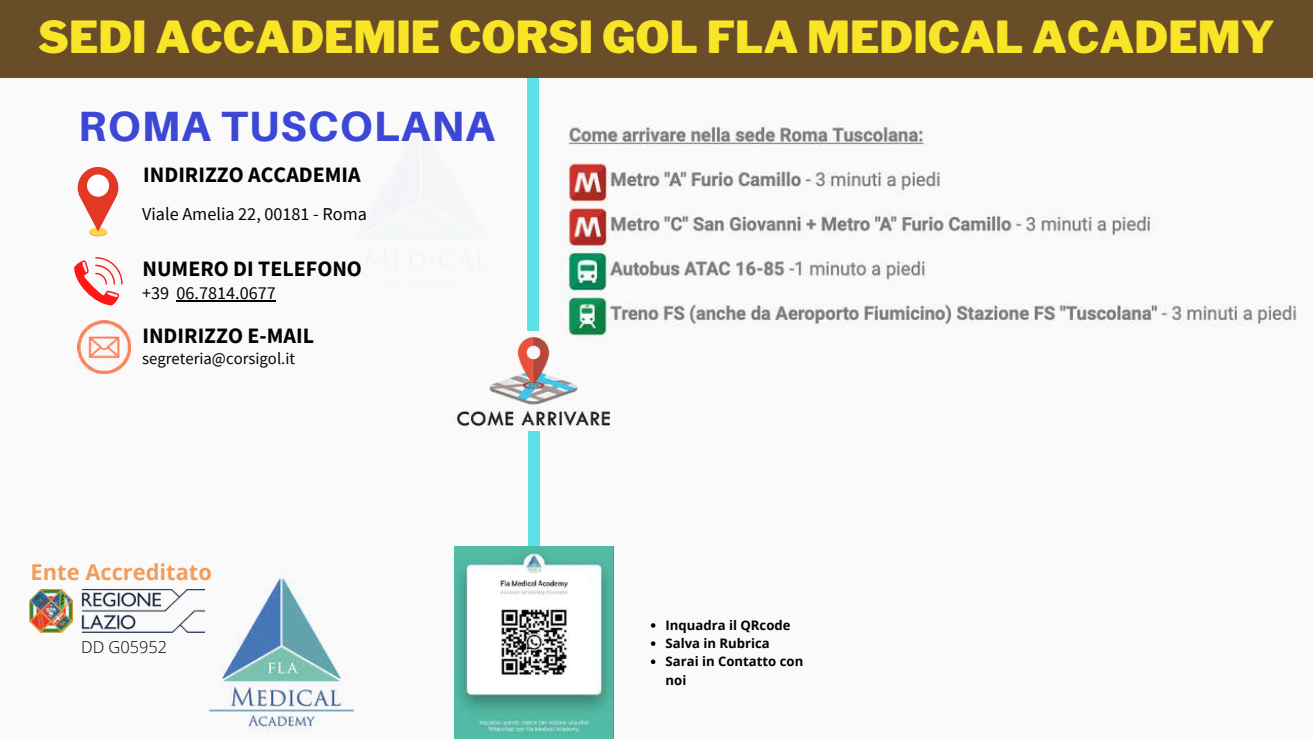
<style>
.page{position:relative;width:1313px;height:739px;background:#fff}
.page>*{position:absolute;margin:0;border:0;box-sizing:border-box;transform-origin:0 0}
.t1{font:900 43.93px "Libre Franklin";color:#f8e527}
.t2{font:800 42.35px "Aileron";letter-spacing:.03em;color:#3c47d6}
.t3{font:700 21.88px "Source Sans Pro";color:#020301}
.t4{font:700 21.88px "Open Sans";color:#f39d5b}
.t5{font:18.2px "Source Sans Pro";color:#020301}
.t6{font:16.62px "Source Sans Pro";color:#020301}
.t7{font:300 16.45px "Open Sans";color:#000}
.t8{font:700 13.12px/18.2px "Open Sans";color:#000}
</style>
<div class="page">
<div style="left:0;top:0;width:1312px;height:739px;background:#fafafa"></div>
<svg style="left:89px;top:229px;width:18px;height:7px"></svg>
<div style="left:89px;top:228px;width:18px;height:7px;background:#fcd24f;border-radius:50%"></div>
<svg style="left:78px;top:167px;width:40px;height:65px"></svg>
<div style="left:87px;top:175px;width:22px;height:22px;background:#fff;border-radius:50%"></div>
<svg style="left:74px;top:257px;width:48px;height:48px"></svg>
<img style="left:78px;top:321px;width:52px;height:52px">
<hr style="left:176px;top:300px;width:100px;height:1px;background:#020301">
<img style="left:559px;top:126px;width:738px;height:201px">
<div style="left:527px;top:0;width:12px;height:330px;background:#5ce1e6"></div>
<img style="left:454px;top:315px;width:189px;height:131px">
<div style="left:528px;top:431px;width:11px;height:308px;background:#5ce1e6"></div>
<img style="left:454px;top:546px;width:159px;height:193px">
<div style="left:0;top:0;width:1312px;height:78px;background:#694d29"></div>
<svg style="left:651px;top:623px;width:4px;height:5px"></svg>
<svg style="left:651px;top:641px;width:4px;height:5px"></svg>
<svg style="left:651px;top:659px;width:4px;height:5px"></svg>
<img style="left:204px;top:572px;width:151px;height:159px">
<img style="left:30px;top:589px;width:174px;height:44px">
<h1 class="t1" style="left:38px;top:10px;width:1237px">SEDI ACCADEMIE CORSI GOL FLA MEDICAL ACADEMY</h1>
<h2 class="t2" style="left:78px;top:99px;width:418px">ROMA TUSCOLANA</h2>
<h3 class="t3" style="left:143px;top:160px;width:219px">INDIRIZZO ACCADEMIA</h3>
<h3 class="t5" style="left:142px;top:203px;width:226px">Viale Amelia 22, 00181 - Roma</h3>
<h3 class="t3" style="left:142px;top:254px;width:221px">NUMERO DI TELEFONO</h3>
<h3 class="t5" style="left:142px;top:281px;width:135px">+39 06.7814.0677</h3>
<h3 class="t3" style="left:142px;top:321px;width:173px">INDIRIZZO E-MAIL</h3>
<p class="t6" style="left:142px;top:348px;width:154px">segreteria@corsigol.it</p>
<h3 class="t4" style="left:31px;top:556px;width:183px">Ente Accreditato</h3>
<p class="t7" style="left:81px;top:635px;width:88px">DD G05952</p>
<p class="t8" style="left:665px;top:616px;width:139px">Inquadra il QRcode<br>Salva in Rubrica<br>Sarai in Contatto con noi</p>
</div>
